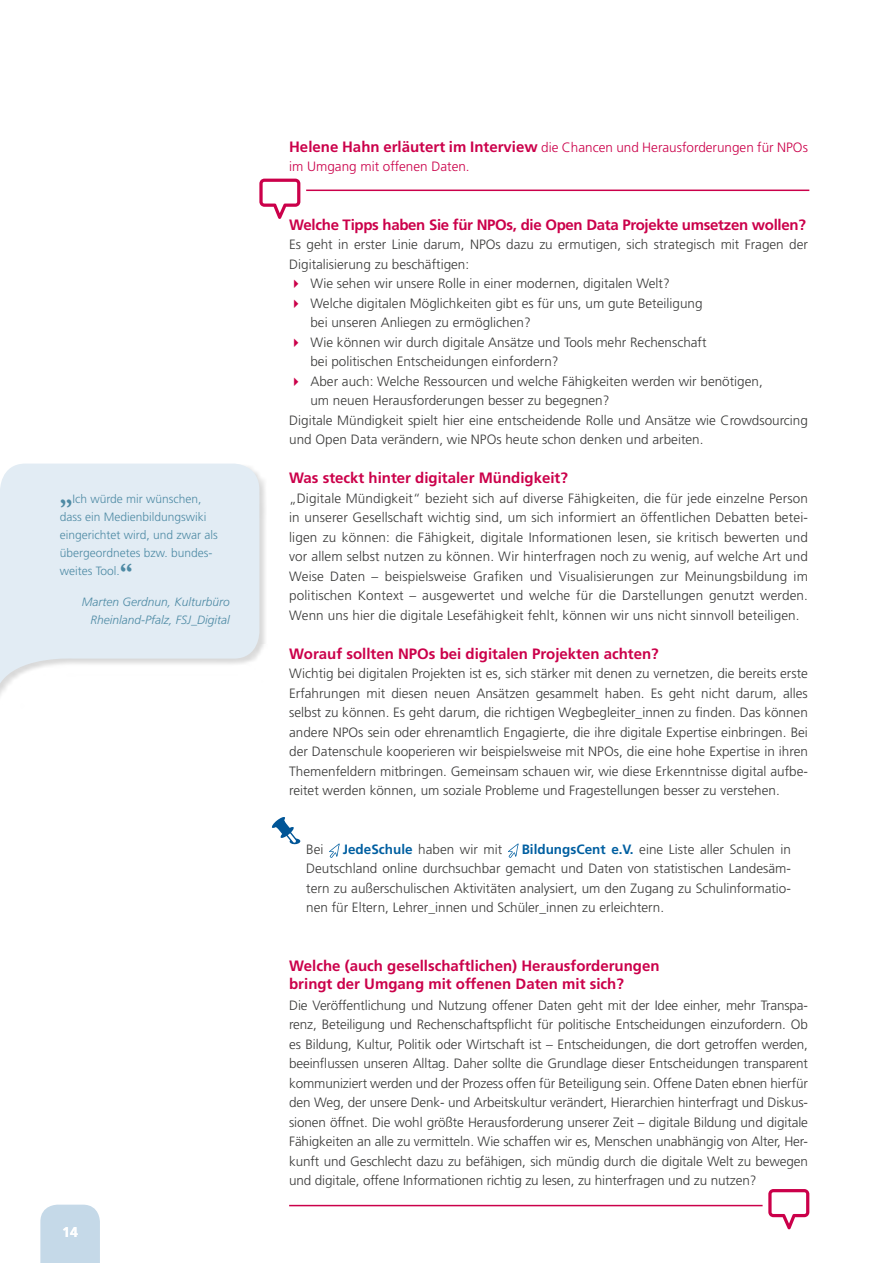
<style>
.page{position:relative;width:893px;height:1263px;background:#fff}
.page>*{position:absolute;margin:0;border:0;box-sizing:border-box;transform-origin:0 0}
.Sub_Sub_schwarz{font:700 15px/18px "Frutiger LT Std";color:#cb004a}
.Sub_Sub_schwarz-2{font:700 15px "Frutiger LT Std";letter-spacing:-.02em;color:#cb004a}
.t1{font:700 14.1px "Frutiger LT Std";color:#fff}
.Fließ{font:300 13.5px/19.5px "Frutiger LT Std";color:#3a3a39}
.Begriffe{font:300 13.5px/19.5px "Frutiger LT Std";color:#3a3a39;text-align:justify}
.Fließ-2{font:300 13.5px/19.5px "Frutiger LT Std";color:#cb004a}
.t2{font:300 12px/18px "Frutiger LT Std";color:#4f8ba5}
.t3{font:italic 300 12px/18px "Frutiger LT Std";color:#4f8ba5;text-align:right}
.s1{font-family:"Garamond";font-weight:700;font-size:25.5px}
.s2{font-weight:700;font-size:15px}
.s3{font-family:"Frutiger LT";font-weight:700;color:#005fa1}
</style>
<div class="page">
<div style="left:40px;top:1205px;width:60px;height:58px;background:#c5d9e8"></div>
<svg style="left:259px;top:179px;width:41px;height:40px"></svg>
<svg style="left:768px;top:1189px;width:41px;height:40px"></svg>
<hr style="left:306px;top:190px;width:503px;height:1px;background:#cb004a">
<hr style="left:289px;top:1205px;width:474px;height:1px;background:#cb004a">
<div style="left:0;top:464px;width:267px;height:274px;background:#000;opacity:.15"></div>
<svg style="left:0;top:464px;width:259px;height:267px;fill:#e2ecf4"></svg>
<svg style="left:271px;top:817px;width:27px;height:28px"></svg>
<svg style="left:329px;top:843px;width:11px;height:15px"></svg>
<svg style="left:508px;top:843px;width:11px;height:15px"></svg>
<p class="t2" style="left:60px;top:490px;width:159px"><span class="s1">„</span>Ich würde mir wünschen, dass ein Medienbildungswiki eingerichtet wird, und zwar als übergeordnetes bzw. bundes&shy;weites Tool. <span class="s1">“</span></p>
<p class="t3" style="left:82px;top:593px;width:150px">Marten Gerdnun, Kulturbüro<br>Rheinland-Pfalz, FSJ_Digital</p>
<p class="t1" style="left:62px;top:1223px;width:17px">14</p>
<p class="Fließ-2" style="left:289px;top:137px;width:520px"><span class="s2">Helene Hahn erläutert im Interview</span> die Chancen und Herausforderungen für NPOs im Umgang mit offenen Daten.</p>
<p class="Sub_Sub_schwarz-2" style="left:289px;top:215px;width:518px">Welche Tipps haben Sie für NPOs, die Open Data Projekte umsetzen wollen?</p>
<p class="Fließ" style="left:289px;top:235px;width:520px">Es geht in erster Linie darum, NPOs dazu zu ermutigen, sich strategisch mit Fragen der<br>Digitalisierung zu beschäftigen:</p>
<p class="Fließ" style="left:310px;top:274px;width:361px">Wie sehen wir unsere Rolle in einer modernen, digitalen Welt?</p>
<p class="Fließ" style="left:310px;top:293px;width:394px">Welche digitalen Möglichkeiten gibt es für uns, um gute Beteiligung bei unseren Anliegen zu ermöglichen?</p>
<p class="Fließ" style="left:310px;top:332px;width:398px">Wie können wir durch digitale Ansätze und Tools mehr Rechenschaft bei politischen Entscheidungen einfordern?</p>
<p class="Fließ" style="left:310px;top:371px;width:454px">Aber auch: Welche Ressourcen und welche Fähigkeiten werden wir benötigen, um neuen Herausforderungen besser zu begegnen?</p>
<p class="Fließ" style="left:289px;top:410px;width:520px">Digitale Mündigkeit spielt hier eine entscheidende Rolle und Ansätze wie Crowdsourcing und Open Data verändern, wie NPOs heute schon denken und arbeiten.</p>
<p class="Sub_Sub_schwarz" style="left:289px;top:469px;width:280px">Was steckt hinter digitaler Mündigkeit?</p>
<p class="Fließ" style="left:289px;top:488px;width:520px">„Digitale Mündigkeit“ bezieht sich auf diverse Fähigkeiten, die für jede einzelne Person in unserer Gesellschaft wichtig sind, um sich informiert an öffentlichen Debatten betei&shy;ligen zu können: die Fähigkeit, digitale Informationen lesen, sie kritisch bewerten und vor allem selbst nutzen zu können. Wir hinterfragen noch zu wenig, auf welche Art und Weise Daten – beispielsweise Grafiken und Visualisierungen zur Meinungsbildung im politischen Kontext – ausgewertet und welche für die Darstellungen genutzt werden.<br>Wenn uns hier die digitale Lesefähigkeit fehlt, können wir uns nicht sinnvoll beteiligen.</p>
<p class="Sub_Sub_schwarz" style="left:289px;top:644px;width:371px">Worauf sollten NPOs bei digitalen Projekten achten?</p>
<p class="Fließ" style="left:289px;top:664px;width:520px;text-align:justify">Wichtig bei digitalen Projekten ist es, sich stärker mit denen zu vernetzen, die bereits erste Erfahrungen mit diesen neuen Ansätzen gesammelt haben. Es geht nicht darum, alles selbst zu können. Es geht darum, die richtigen Wegbegleiter_innen zu finden. Das können andere NPOs sein oder ehrenamtlich Engagierte, die ihre digitale Expertise einbringen. Bei der Datenschule kooperieren wir beispielsweise mit NPOs, die eine hohe Expertise in ihren Themenfeldern mitbringen. Gemeinsam schauen wir, wie diese Erkenntnisse digital aufbe&shy;reitet werden können, um soziale Probleme und Fragestellungen besser zu verstehen.</p>
<p class="Begriffe" style="left:306px;top:839px;width:486px;text-indent:216px"><span class="s3">BildungsCent e.V.</span> eine Liste aller Schulen in Deutschland online durchsuchbar gemacht und Daten von statistischen Landesäm&shy;tern zu außerschulischen Aktivitäten analysiert, um den Zugang zu Schulinformatio&shy;nen für Eltern, Lehrer_innen und Schüler_innen zu erleichtern.</p>
<p class="Begriffe" style="left:306px;top:839px;width:19px">Bei</p>
<p class="Begriffe" style="left:343px;top:839px;width:161px"><span class="s3">JedeSchule</span> haben wir mit</p>
<p class="Sub_Sub_schwarz" style="left:289px;top:956px;width:372px">Welche (auch gesellschaftlichen) Herausforderungen bringt der Umgang mit offenen Daten mit sich?</p>
<p class="Fließ" style="left:289px;top:995px;width:520px;text-align:justify">Die Veröffentlichung und Nutzung offener Daten geht mit der Idee einher, mehr Transpa&shy;renz, Beteiligung und Rechenschaftspflicht für politische Entscheidungen einzufordern. Ob es Bildung, Kultur, Politik oder Wirtschaft ist – Entscheidungen, die dort getroffen werden, beeinflussen unseren Alltag. Daher sollte die Grundlage dieser Entscheidungen transparent kommuniziert werden und der Prozess offen für Beteiligung sein. Offene Daten ebnen hierfür den Weg, der unsere Denk- und Arbeitskultur verändert, Hierarchien hinterfragt und Diskus&shy;sionen öffnet. Die wohl größte Herausforderung unserer Zeit – digitale Bildung und digitale Fähigkeiten an alle zu vermitteln. Wie schaffen wir es, Menschen unabhängig von Alter, Her&shy;kunft und Geschlecht dazu zu befähigen, sich mündig durch die digitale Welt zu bewegen und digitale, offene Informationen richtig zu lesen, zu hinterfragen und zu nutzen?</p>
</div>
